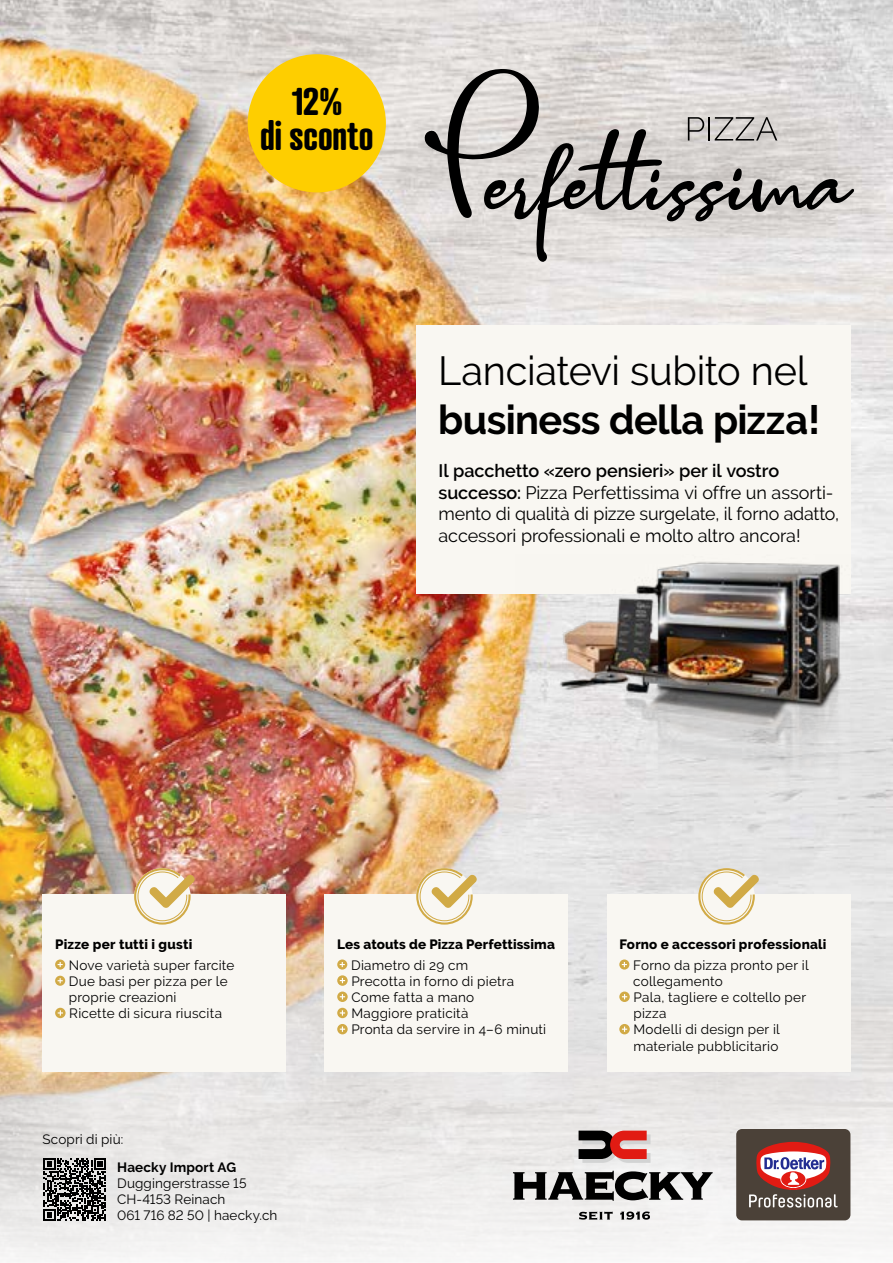
<style>
.page{position:relative;width:893px;height:1263px;background:#fff}
.page>*{position:absolute;margin:0;border:0;box-sizing:border-box;transform-origin:0 0}
.t1{font:40.5px "Raleway";letter-spacing:-.01em;color:#000}
.t2{font:700 40.5px "Raleway";letter-spacing:-.015em;color:#000}
.t3{font:700 37.5px/34.5px "Atrament";letter-spacing:-.02em;color:#000;text-align:center}
.t4{font:18px/21.6px "Raleway";letter-spacing:-.005em;color:#000}
.t5{font:13.5px/16.2px "Raleway";letter-spacing:.02em;color:#000}
.t6{font:800 13.5px "Raleway";letter-spacing:.015em;color:#000}
.t7{font:700 13.5px "Raleway";letter-spacing:.01em;color:#000}
.s1{font-weight:600}
</style>
<div class="page">
<img style="left:0;top:0;width:893px;height:1262px">
<svg style="left:688px;top:117px;width:89px;height:12px"></svg>
<svg style="left:484px;top:129px;width:370px;height:133px;background:#bab7b5"></svg>
<svg style="left:424px;top:69px;width:115px;height:150px;background:#aaa7a5"></svg>
<div style="left:415px;top:325px;width:435px;height:269px;background:#f9f7f2"></div>
<img style="left:516px;top:555px;width:377px;height:245px">
<div style="left:736px;top:1129px;width:114px;height:91px;background:#4b4138;border-radius:6px"></div>
<svg style="left:749px;top:1142px;width:89px;height:65px"></svg>
<svg style="left:579px;top:1211px;width:34px;height:9px"></svg>
<svg style="left:620px;top:1211px;width:30px;height:8px"></svg>
<svg style="left:513px;top:1171px;width:200px;height:30px"></svg>
<svg style="left:579px;top:1130px;width:71px;height:33px;background:#a06260"></svg>
<svg style="left:44px;top:1158px;width:62px;height:62px;background:#5b5b5b"></svg>
<div style="left:607px;top:894px;width:243px;height:177px;background:#f9f7f2"></div>
<svg style="left:619px;top:959px;width:10px;height:10px"></svg>
<svg style="left:622px;top:962px;width:5px;height:5px"></svg>
<svg style="left:619px;top:991px;width:11px;height:11px"></svg>
<svg style="left:622px;top:994px;width:5px;height:5px"></svg>
<div style="left:619px;top:1024px;width:11px;height:10px;background:#d1aa46;border-radius:50%"></div>
<svg style="left:622px;top:1026px;width:5px;height:6px"></svg>
<svg style="left:697px;top:867px;width:64px;height:58px"></svg>
<div style="left:325px;top:894px;width:243px;height:177px;background:#f9f7f2"></div>
<svg style="left:337px;top:959px;width:10px;height:10px"></svg>
<svg style="left:340px;top:962px;width:5px;height:5px"></svg>
<svg style="left:337px;top:975px;width:11px;height:11px"></svg>
<svg style="left:340px;top:978px;width:5px;height:5px"></svg>
<svg style="left:337px;top:991px;width:11px;height:11px"></svg>
<svg style="left:340px;top:994px;width:5px;height:5px"></svg>
<div style="left:337px;top:1008px;width:11px;height:10px;background:#d1aa46;border-radius:50%"></div>
<svg style="left:340px;top:1010px;width:5px;height:5px"></svg>
<div style="left:337px;top:1024px;width:11px;height:10px;background:#d1aa46;border-radius:50%"></div>
<svg style="left:340px;top:1026px;width:5px;height:6px"></svg>
<svg style="left:415px;top:867px;width:64px;height:58px"></svg>
<div style="left:43px;top:894px;width:243px;height:177px;background:#f9f7f2"></div>
<svg style="left:55px;top:959px;width:10px;height:10px"></svg>
<svg style="left:58px;top:962px;width:5px;height:5px"></svg>
<svg style="left:55px;top:976px;width:10px;height:10px"></svg>
<svg style="left:58px;top:978px;width:5px;height:5px"></svg>
<div style="left:55px;top:1008px;width:11px;height:10px;background:#d1aa46;border-radius:50%"></div>
<svg style="left:58px;top:1010px;width:5px;height:5px"></svg>
<svg style="left:133px;top:867px;width:64px;height:58px"></svg>
<div style="left:248px;top:54px;width:138px;height:138px;background:#fece00;border-radius:50%"></div>
<h2 class="t3" style="left:260px;top:83px;width:116px">12%<br>di sconto</h2>
<h1 class="t1" style="left:438px;top:347px;width:371px">Lanciatevi subito nel</h1>
<h1 class="t2" style="left:438px;top:396px;width:384px">business della pizza!</h1>
<h3 class="t4" style="left:439px;top:460px;width:402px"><span class="s1">Il pacchetto «zero pensieri» per il vostro successo:</span> Pizza Perfettissima vi offre un assorti&shy;mento di qualità di pizze surgelate, il forno adatto, accessori professionali e molto altro ancora!</h3>
<p class="t6" style="left:55px;top:937px;width:139px">Pizze per tutti i gusti</p>
<p class="t5" style="left:69px;top:957px;width:167px">Nove varietà super farcite<br>Due basi per pizza per le proprie creazioni<br>Ricette di sicura riuscita</p>
<p class="t5" style="left:43px;top:1131px;width:82px">Scopri di più:</p>
<p class="t6" style="left:337px;top:937px;width:219px">Les atouts de Pizza Perfettissima</p>
<p class="t5" style="left:351px;top:957px;width:197px">Diametro di 29 cm<br>Precotta in forno di pietra<br>Come fatta a mano<br>Maggiore praticità<br>Pronta da servire in 4–6 minuti</p>
<p class="t6" style="left:619px;top:937px;width:209px">Forno e accessori professionali</p>
<p class="t5" style="left:633px;top:957px;width:177px">Forno da pizza pronto per il collegamento<br>Pala, tagliere e coltello per pizza<br>Modelli di design per il materiale pubblicitario</p>
<p class="t7" style="left:117px;top:1159px;width:121px">Haecky Import AG</p>
<p class="t5" style="left:117px;top:1175px;width:162px">Duggingerstrasse 15<br>CH-4153 Reinach<br>061 716 82 50 | haecky.ch</p>
</div>
